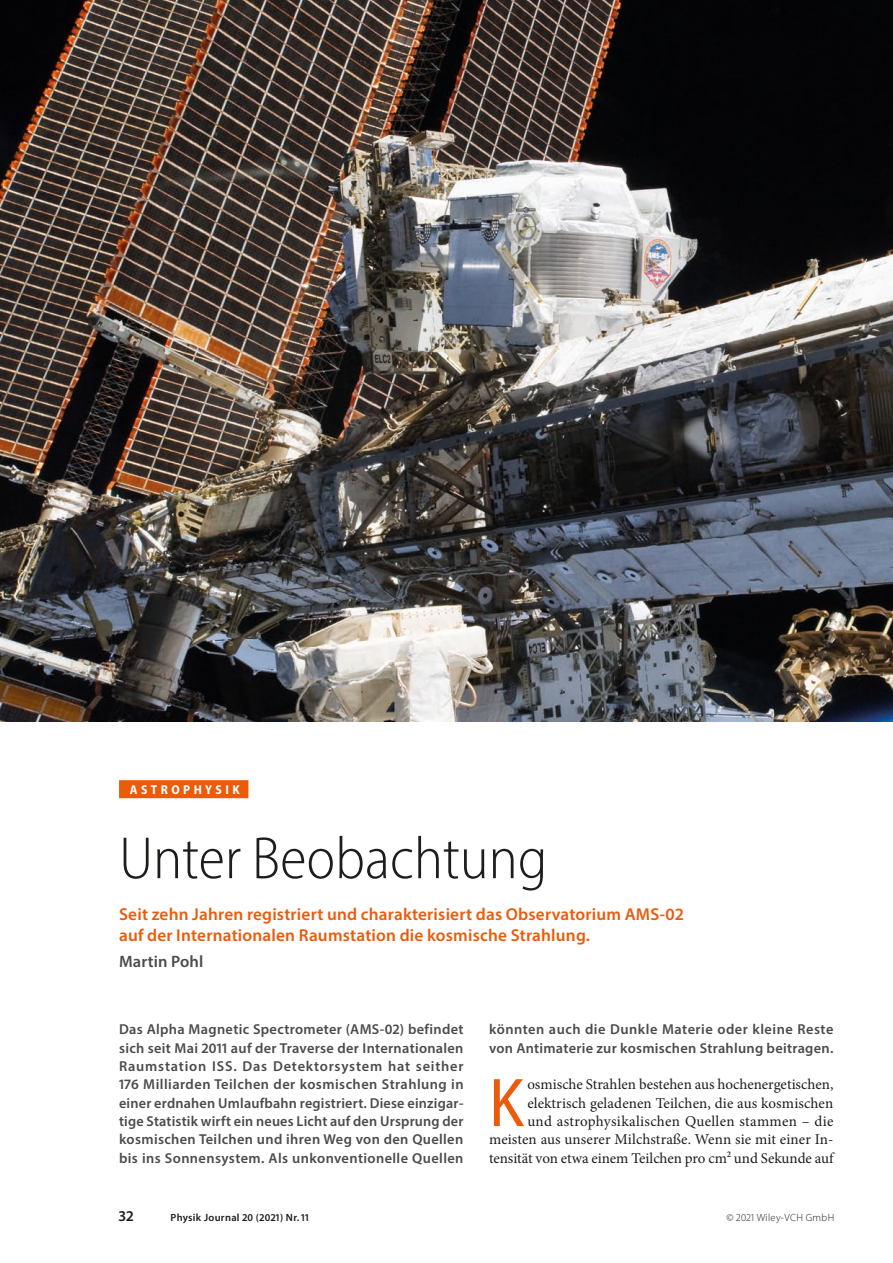
<style>
.page{position:relative;width:893px;height:1263px;background:#fff}
.page>*{position:absolute;margin:0;border:0;box-sizing:border-box;transform-origin:0 0}
.GT_Initial_3zeilig{font:semi-condensed 69.6px "Myriad Pro";color:#ea5b0c}
.Head{font:300 semi-condensed 60px "Myriad Pro";color:#1d1d1b}
.Subhead{font:600 17.25px/21.8px "Myriad Pro";letter-spacing:.01em;color:#ea5b0c}
.Autor{font:600 16.5px "Myriad Pro";letter-spacing:.01em;color:#4b4b4a}
.GT_Initial_3zeilig-2{font:15px/18.3px "Minion Pro";letter-spacing:.005em;color:#1d1d1b;text-align:right}
.Seitenzahl{font:600 15px "Myriad Pro";color:#1d1d1b}
.Vorspann{font:600 14.4px/18.3px "Myriad Pro";letter-spacing:.03em;color:#4b4b4a;text-align:justify}
.Kolumnentitel{font:700 semi-condensed 12.9px "Myriad Pro";letter-spacing:.27em;color:#fff}
.Fusszeile_PJ{font:600 10.5px "Myriad Pro";letter-spacing:.03em;color:#1d1d1b}
.Fusszeile_Verlag{font:300 10.5px "Myriad Pro";letter-spacing:.03em;color:#1d1d1b}
</style>
<div class="page">
<div style="left:119px;top:780px;width:129px;height:18px;background:#ea5b0c"></div>
<img style="left:0;top:0;width:893px;height:722px">
<p class="Kolumnentitel" style="left:130px;top:781px;width:111px">ASTROPHYSIK</p>
<p class="Head" style="left:119px;top:822px;width:430px">Unter Beobachtung</p>
<p class="Subhead" style="left:119px;top:902px;width:566px">Seit zehn Jahren registriert und charakterisiert das Observatorium AMS-02 auf der Internationalen Raumstation die kosmische Strahlung.</p>
<p class="Autor" style="left:119px;top:951px;width:86px">Martin Pohl</p>
<p class="Vorspann" style="left:119px;top:1020px;width:346px">Das Alpha Magnetic Spectrometer (AMS-02) befindet sich seit Mai 2011 auf der Traverse der Internationalen Raumstation ISS. Das Detektorsystem hat seither 176 Milliarden Teilchen der kosmischen Strahlung in einer erdnahen Umlaufbahn registriert. Diese einzigar&shy;tige Statistik wirft ein neues Licht auf den Ursprung der kosmischen Teilchen und ihren Weg von den Quellen bis ins Sonnensystem. Als unkonventionelle Quellen</p>
<p class="Vorspann" style="left:489px;top:1020px;width:346px">könnten auch die Dunkle Materie oder kleine Reste von Antimaterie zur kosmischen Strahlung beitragen.</p>
<p class="GT_Initial_3zeilig-2" style="left:489px;top:1075px;width:346px">osmische Strahlen bestehen aus hochenergetischen, elektrisch geladenen Teilchen, die aus kosmischen<br>und astrophysikalischen Quellen stammen – die meisten aus unserer Milchstraße. Wenn sie mit einer In&shy;tensität von etwa einem Teilchen pro cm<sup>2</sup> und Sekunde auf</p>
<p class="GT_Initial_3zeilig" style="left:489px;top:1060px;width:36px">K</p>
<p class="Seitenzahl" style="left:119px;top:1206px;width:16px">32</p>
<p class="Fusszeile_PJ" style="left:171px;top:1211px;width:140px">Physik Journal 20 (2021) Nr. 11</p>
<p class="Fusszeile_Verlag" style="left:726px;top:1211px;width:109px">© 2021 Wiley-VCH GmbH</p>
</div>
